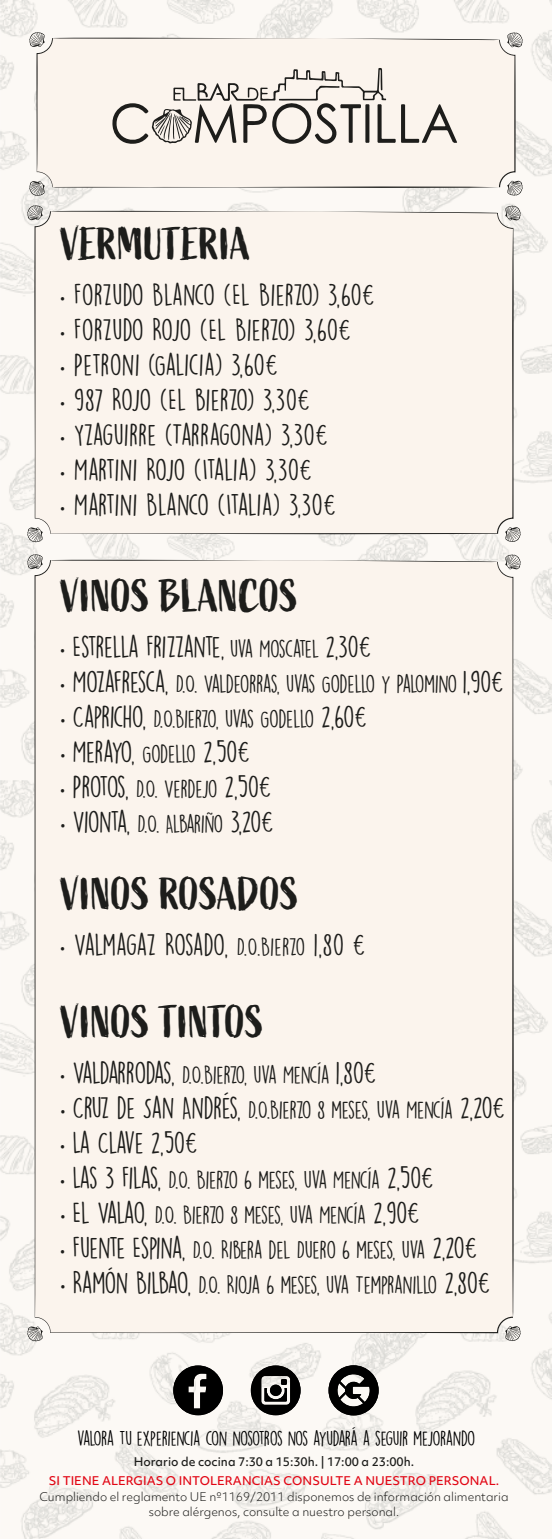
<style>
.page{position:relative;width:552px;height:1539px;background:#fff}
.page>*{position:absolute;margin:0;border:0;box-sizing:border-box;transform-origin:0 0}
.t1{font:45.25px "Active";letter-spacing:-.01em;color:#1d1d1b}
.t2{font:27.5px/35px "DK Lemon Yellow Sun";letter-spacing:-.03em;color:#1d1d1b}
.t3{font:27.5px "DK Lemon Yellow Sun";letter-spacing:-.055em;color:#1d1d1b}
.t4{font:22.5px/35px "DK Lemon Yellow Sun";letter-spacing:-.025em;color:#1d1d1b}
.t5{font:18.75px "DK Lemon Yellow Sun";letter-spacing:-.04em;color:#000}
.t6{font:300 11.5px/15.9px "Objektiv Mk 2";color:#1d1d1b;text-align:center}
.t7{font:500 11.5px "Objektiv Mk 2";color:#e20614}
.t8{font:500 11.5px "Objektiv Mk 2";color:#1d1d1b}
.s1{font-family:"Myriad Pro"}
.s2{font-size:22.5px}
.s3{font-family:"Myriad Pro";font-size:27.5px}
.s4{font-size:27.5px}
</style>
<div class="page">
<img style="left:0;top:0;width:551px;height:1539px">
<div style="left:34px;top:210px;width:479px;height:325px;background:#fbf4ed"></div>
<svg style="left:505px;top:205px;width:15px;height:15px"></svg>
<svg style="left:27px;top:205px;width:16px;height:15px"></svg>
<svg style="left:505px;top:527px;width:15px;height:15px"></svg>
<svg style="left:27px;top:527px;width:16px;height:15px"></svg>
<div style="left:35px;top:559px;width:479px;height:774px;background:#fbf4ed"></div>
<svg style="left:505px;top:554px;width:15px;height:15px"></svg>
<svg style="left:27px;top:554px;width:16px;height:15px"></svg>
<svg style="left:505px;top:1326px;width:15px;height:15px"></svg>
<svg style="left:27px;top:1326px;width:16px;height:15px"></svg>
<div style="left:36px;top:37px;width:479px;height:152px;background:#fbf4ed"></div>
<svg style="left:507px;top:32px;width:15px;height:15px"></svg>
<svg style="left:29px;top:32px;width:16px;height:15px"></svg>
<svg style="left:507px;top:181px;width:15px;height:15px"></svg>
<svg style="left:29px;top:181px;width:16px;height:15px"></svg>
<svg style="left:112px;top:68px;width:345px;height:76px"></svg>
<svg style="left:173px;top:1365px;width:50px;height:50px"></svg>
<svg style="left:251px;top:1365px;width:49px;height:50px"></svg>
<svg style="left:328px;top:1365px;width:50px;height:50px"></svg>
<h1 class="t1" style="left:61px;top:219px;width:191px">VERMUTERIA</h1>
<p class="t2" style="left:60px;top:277px;width:316px"><span class="s1">·</span> FORZUDO BLANCO (EL BIERZO) 3,60€ <span class="s1">·</span> FORZUDO ROJO (EL BIERZO) 3,60€<br><span class="s1">·</span> PETRONI (GALICIA) 3,60€<br><span class="s1">·</span> 987 ROJO (EL BIERZO) 3,30€<br><span class="s1">·</span> YZAGUIRRE (TARRAGONA) 3,30€<br><span class="s1">·</span> MARTINI ROJO (ITALIA) 3,30€<br><span class="s1">·</span> MARTINI BLANCO (ITALIA) 3,30€</p>
<h1 class="t1" style="left:61px;top:570px;width:239px">VINOS BLANCOS</h1>
<p class="t2" style="left:60px;top:629px;width:313px"><span class="s1">·</span> ESTRELLA FRIZZANTE, <span class="s2">UVA MOSCATEL</span> 2,30€</p>
<p class="t4" style="left:60px;top:666px;width:445px"><span class="s3">·</span> <span class="s4">MOZAFRESCA,</span> D.O. VALDEORRAS, UVAS GODELLO Y PALOMINO <span class="s4">1,90€ </span><span class="s3">·</span> <span class="s4">CAPRICHO,</span> D.O.BIERZO, UVAS GODELLO <span class="s4">2,60€</span></p>
<p class="t2" style="left:60px;top:734px;width:215px"><span class="s1">·</span> MERAYO, <span class="s2">GODELLO</span> 2,50€<br><span class="s1">·</span> PROTOS, <span class="s2">D.O. VERDEJO</span> 2,50€ <span class="s1">·</span> VIONTA, <span class="s2">D.O. ALBARIÑO</span> 3,20€</p>
<h1 class="t1" style="left:61px;top:868px;width:240px">VINOS ROSADOS</h1>
<p class="t2" style="left:60px;top:927px;width:307px"><span class="s1">·</span> VALMAGAZ ROSADO, <span class="s2">D.O.BIERZO</span> 1,80 €</p>
<h1 class="t1" style="left:61px;top:996px;width:205px">VINOS TINTOS</h1>
<p class="t4" style="left:60px;top:1057px;width:446px"><span class="s3">·</span> <span class="s4">VALDARRODAS,</span> D.O.BIERZO, UVA MENCÍA <span class="s4">1,80€<br></span><span class="s3">·</span> <span class="s4">CRUZ DE SAN ANDRÉS,</span> D.O.BIERZO 8 MESES, UVA MENCÍA <span class="s4">2,20€</span></p>
<p class="t3" style="left:60px;top:1126px;width:139px"><span class="s1">·</span> LA CLAVE 2,50€</p>
<p class="t4" style="left:60px;top:1162px;width:432px"><span class="s3">·</span> <span class="s4">LAS 3 FILAS,</span> D.O. BIERZO 6 MESES, UVA MENCÍA <span class="s4">2,50€<br></span><span class="s3">·</span> <span class="s4">EL VALAO,</span> D.O. BIERZO 8 MESES, UVA MENCÍA <span class="s4">2,90€<br></span><span class="s3">·</span> <span class="s4">FUENTE ESPINA,</span> D.O. RIBERA DEL DUERO 6 MESES, UVA <span class="s4">2,20€<br></span><span class="s3">·</span> <span class="s4">RAMÓN BILBAO,</span> D.O. RIOJA 6 MESES, UVA TEMPRANILLO <span class="s4">2,80€</span></p>
<p class="t5" style="left:77px;top:1427px;width:399px">VALORA TU EXPERIENCIA CON NOSOTROS NOS AYUDARÁ A SEGUIR MEJORANDO</p>
<p class="t8" style="left:134px;top:1453px;width:282px">Horario de cocina 7:30 a 15:30h. | 17:00 a 23:00h.</p>
<p class="t7" style="left:49px;top:1472px;width:451px">SI TIENE ALERGIAS O INTOLERANCIAS CONSULTE A NUESTRO PERSONAL.</p>
<p class="t6" style="left:39px;top:1488px;width:470px">Cumpliendo el reglamento UE nº1169/2011 disponemos de información alimentaria sobre alérgenos, consulte a nuestro personal.</p>
</div>
